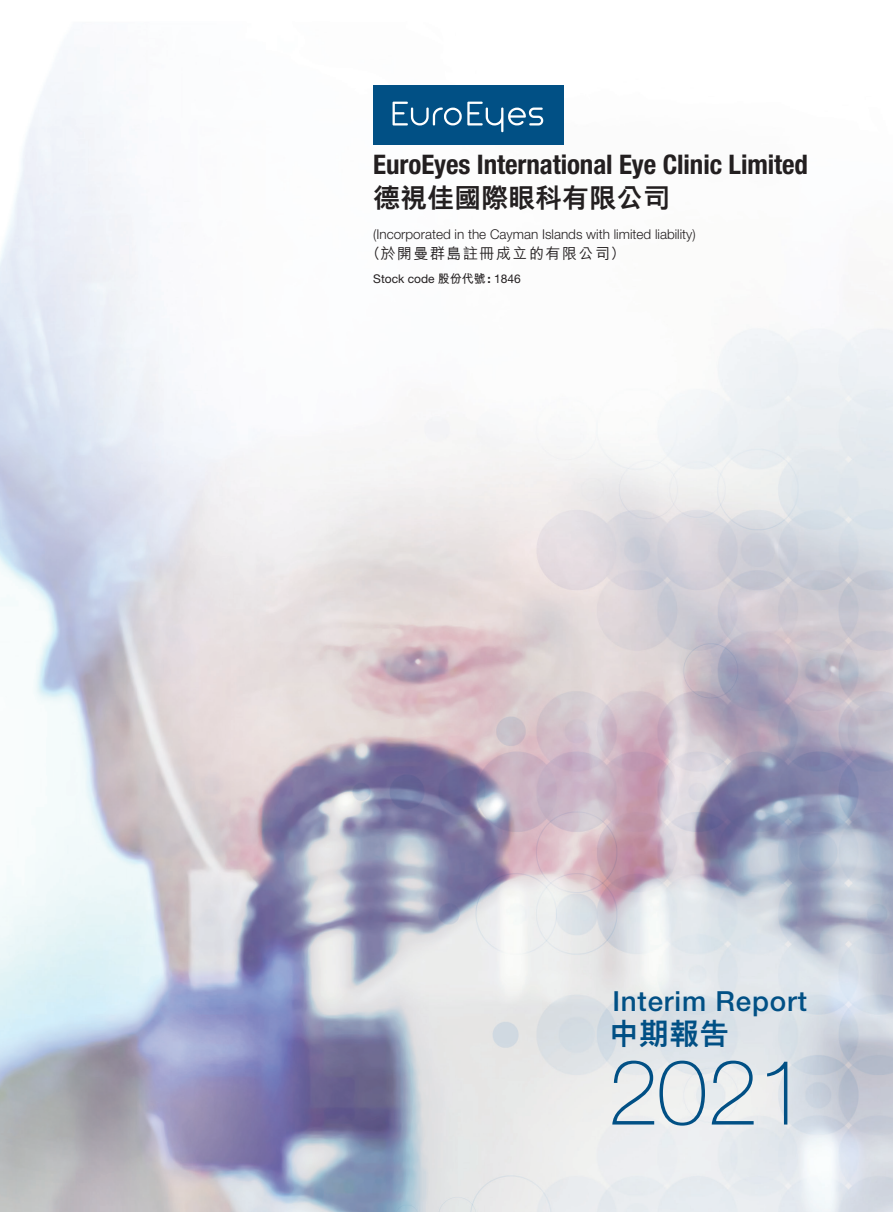
<style>
.page{position:relative;width:893px;height:1212px;background:#fff}
.page>*{position:absolute;margin:0;border:0;box-sizing:border-box;transform-origin:0 0}
.t1{font:100 91.05px "Helvetica Neue LT Std";color:#015085}
.t2{font:800 30.15px "M Hei HK";color:#015085}
.t3{font:500 27.75px "Helvetica Neue LT Std";letter-spacing:.03em;color:#015085}
.t4{font:700 condensed 27px "Helvetica Neue LT Std";letter-spacing:-.005em;color:#231f20}
.t5{font:800 27px "M Hei HK";color:#231f20}
.t6{font:500 15px "M Hei HK";letter-spacing:.1em;color:#231f20}
.t7{font:300 13.5px "Helvetica Neue LT Std";color:#231f20}
.t8{font:12px "Helvetica Neue LT Std";color:#231f20}
.s1{font-family:"M Hei HK";font-weight:700}
.s2{font-weight:700}
</style>
<div class="page">
<img style="left:0;top:56px;width:893px;height:1156px">
<div style="left:373px;top:85px;width:191px;height:59px;background:#015085"></div>
<svg style="left:393px;top:102px;width:150px;height:30px"></svg>
<h3 class="t4" style="left:373px;top:148px;width:436px">EuroEyes International Eye Clinic Limited</h3>
<h3 class="t5" style="left:373px;top:185px;width:298px">德視佳國際眼科有限公司</h3>
<p class="t7" style="left:373px;top:226px;width:324px">(Incorporated in the Cayman Islands with limited liability)</p>
<p class="t6" style="left:365px;top:243px;width:261px">（於開曼群島註冊成立的有限公司）</p>
<p class="t8" style="left:373px;top:271px;width:149px">Stock code <span class="s1">股份代號</span><span class="s2">:</span> 1846</p>
<h3 class="t3" style="left:612px;top:984px;width:196px">Interim Report</h3>
<h2 class="t2" style="left:609px;top:1019px;width:122px">中期報告</h2>
<h1 class="t1" style="left:608px;top:1040px;width:201px">2021</h1>
</div>
